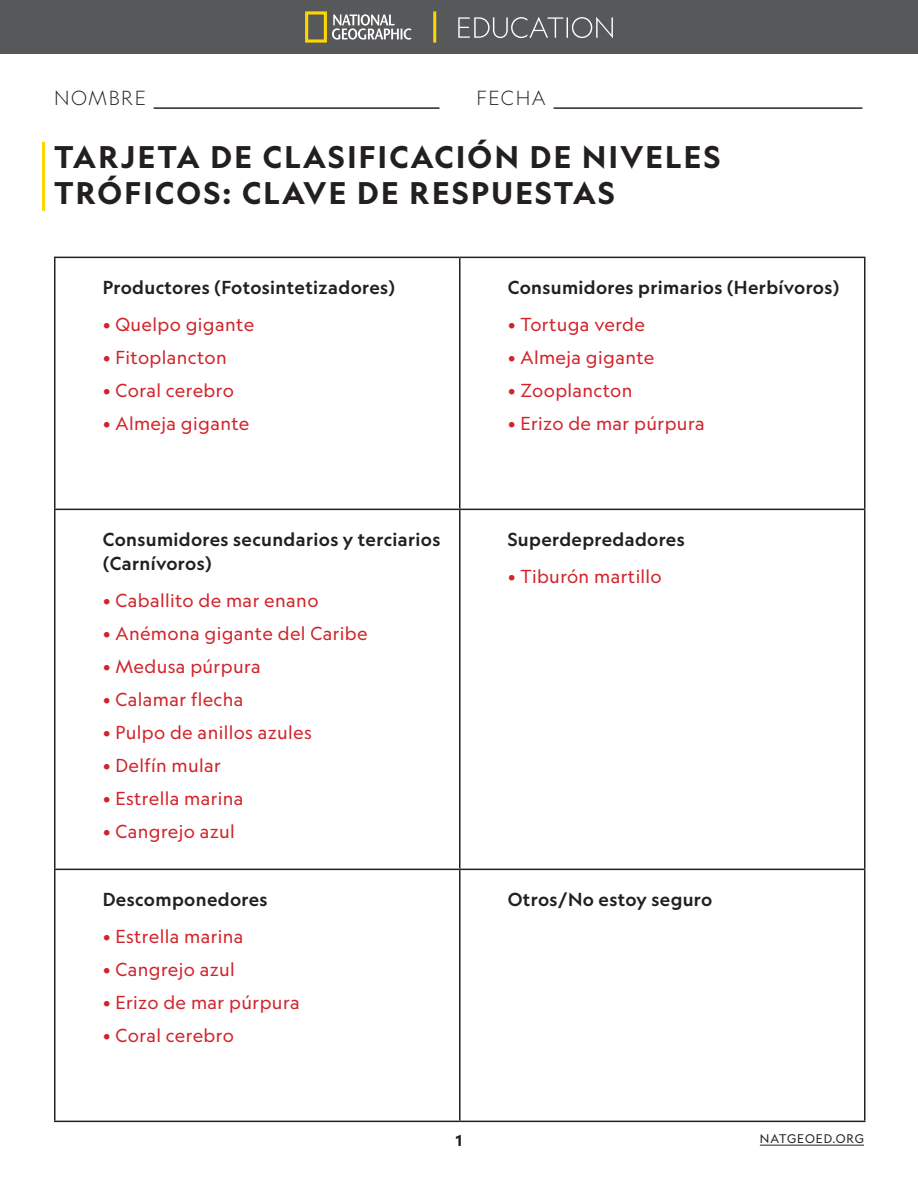
<style>
.page{position:relative;width:918px;height:1188px;background:#fff}
.page>*{position:absolute;margin:0;border:0;box-sizing:border-box;transform-origin:0 0}
.HANDOUT_TITLE{font:700 30px/36px "Geograph";letter-spacing:.08em;color:#231f20}
.t1{font:300 19.5px "Geograph";letter-spacing:.08em;color:#231f20}
.HANDOUT_BODY_COPY{font:18px "Geograph";letter-spacing:.02em;color:#d1232a}
.HANDOUT_BODY_COPY-2{font:500 18px/24px "Geograph";letter-spacing:.02em;color:#231f20}
.t2{font:700 15px "Geograph";color:#231f20}
.t3{font:12px "Geograph";letter-spacing:.08em;color:#231f20}
</style>
<div class="page">
<div style="left:0;top:0;width:918px;height:54px;background:#57585a"></div>
<svg style="left:305px;top:11px;width:106px;height:32px"></svg>
<svg style="left:458px;top:17px;width:155px;height:21px"></svg>
<hr style="left:433px;top:11px;width:3px;height:32px;background:#fed702">
<hr style="left:760px;top:1145px;width:104px;height:1px;background:#231f20">
<hr style="left:154px;top:107px;width:286px;height:2px;background:#231f20">
<hr style="left:554px;top:107px;width:308px;height:2px;background:#231f20">
<hr style="left:42px;top:142px;width:3px;height:69px;background:#fed702">
<hr style="left:54px;top:257px;width:406px;height:1px;background:#231f20">
<hr style="left:54px;top:258px;width:2px;height:251px;background:#231f20">
<hr style="left:460px;top:257px;width:406px;height:1px;background:#231f20">
<hr style="left:459px;top:258px;width:1px;height:251px;background:#231f20">
<hr style="left:864px;top:258px;width:2px;height:251px;background:#231f20">
<hr style="left:54px;top:509px;width:406px;height:1px;background:#231f20">
<hr style="left:54px;top:510px;width:2px;height:359px;background:#231f20">
<hr style="left:460px;top:509px;width:406px;height:1px;background:#231f20">
<hr style="left:459px;top:510px;width:1px;height:359px;background:#231f20">
<hr style="left:864px;top:510px;width:2px;height:359px;background:#231f20">
<hr style="left:54px;top:869px;width:406px;height:1px;background:#231f20">
<hr style="left:54px;top:870px;width:2px;height:251px;background:#231f20">
<hr style="left:460px;top:869px;width:406px;height:1px;background:#231f20">
<hr style="left:459px;top:870px;width:1px;height:251px;background:#231f20">
<hr style="left:864px;top:870px;width:2px;height:251px;background:#231f20">
<hr style="left:54px;top:1121px;width:406px;height:1px;background:#231f20">
<hr style="left:460px;top:1121px;width:406px;height:1px;background:#231f20">
<p class="t1" style="left:54px;top:86px;width:93px">NOMBRE</p>
<p class="t1" style="left:476px;top:86px;width:71px">FECHA</p>
<p class="HANDOUT_TITLE" style="left:54px;top:139px;width:668px">TARJETA DE CLASIFICACIÓN DE NIVELES<br>TRÓFICOS: CLAVE DE RESPUESTAS</p>
<p class="HANDOUT_BODY_COPY-2" style="left:103px;top:275px;width:294px">Productores (Fotosintetizadores)</p>
<p class="HANDOUT_BODY_COPY" style="left:103px;top:313px;width:153px">• Quelpo gigante</p>
<p class="HANDOUT_BODY_COPY" style="left:103px;top:346px;width:125px">• Fitoplancton</p>
<p class="HANDOUT_BODY_COPY" style="left:103px;top:379px;width:133px">• Coral cerebro</p>
<p class="HANDOUT_BODY_COPY" style="left:103px;top:412px;width:148px">• Almeja gigante</p>
<p class="HANDOUT_BODY_COPY-2" style="left:508px;top:275px;width:333px">Consumidores primarios (Herbívoros)</p>
<p class="HANDOUT_BODY_COPY" style="left:508px;top:313px;width:139px">• Tortuga verde</p>
<p class="HANDOUT_BODY_COPY" style="left:508px;top:346px;width:148px">• Almeja gigante</p>
<p class="HANDOUT_BODY_COPY" style="left:508px;top:379px;width:126px">• Zooplancton</p>
<p class="HANDOUT_BODY_COPY" style="left:508px;top:412px;width:198px">• Erizo de mar púrpura</p>
<p class="HANDOUT_BODY_COPY-2" style="left:103px;top:527px;width:339px">Consumidores secundarios y terciarios (Carnívoros)</p>
<p class="HANDOUT_BODY_COPY" style="left:103px;top:589px;width:217px">• Caballito de mar enano</p>
<p class="HANDOUT_BODY_COPY" style="left:103px;top:622px;width:266px">• Anémona gigante del Caribe</p>
<p class="HANDOUT_BODY_COPY" style="left:103px;top:655px;width:160px">• Medusa púrpura</p>
<p class="HANDOUT_BODY_COPY" style="left:103px;top:688px;width:142px">• Calamar flecha</p>
<p class="HANDOUT_BODY_COPY" style="left:103px;top:721px;width:211px">• Pulpo de anillos azules</p>
<p class="HANDOUT_BODY_COPY" style="left:103px;top:754px;width:120px">• Delfín mular</p>
<p class="HANDOUT_BODY_COPY" style="left:103px;top:787px;width:142px">• Estrella marina</p>
<p class="HANDOUT_BODY_COPY" style="left:103px;top:820px;width:134px">• Cangrejo azul</p>
<p class="HANDOUT_BODY_COPY-2" style="left:103px;top:887px;width:166px">Descomponedores</p>
<p class="HANDOUT_BODY_COPY" style="left:103px;top:925px;width:142px">• Estrella marina</p>
<p class="HANDOUT_BODY_COPY" style="left:103px;top:958px;width:134px">• Cangrejo azul</p>
<p class="HANDOUT_BODY_COPY" style="left:103px;top:991px;width:198px">• Erizo de mar púrpura</p>
<p class="HANDOUT_BODY_COPY" style="left:103px;top:1024px;width:133px">• Coral cerebro</p>
<p class="HANDOUT_BODY_COPY-2" style="left:508px;top:527px;width:178px">Superdepredadores</p>
<p class="HANDOUT_BODY_COPY" style="left:508px;top:565px;width:156px">• Tiburón martillo</p>
<p class="HANDOUT_BODY_COPY-2" style="left:508px;top:887px;width:206px">Otros/No estoy seguro</p>
<p class="t2" style="left:456px;top:1130px;width:8px">1</p>
<p class="t3" style="left:760px;top:1131px;width:106px">NATGEOED.ORG</p>
</div>
